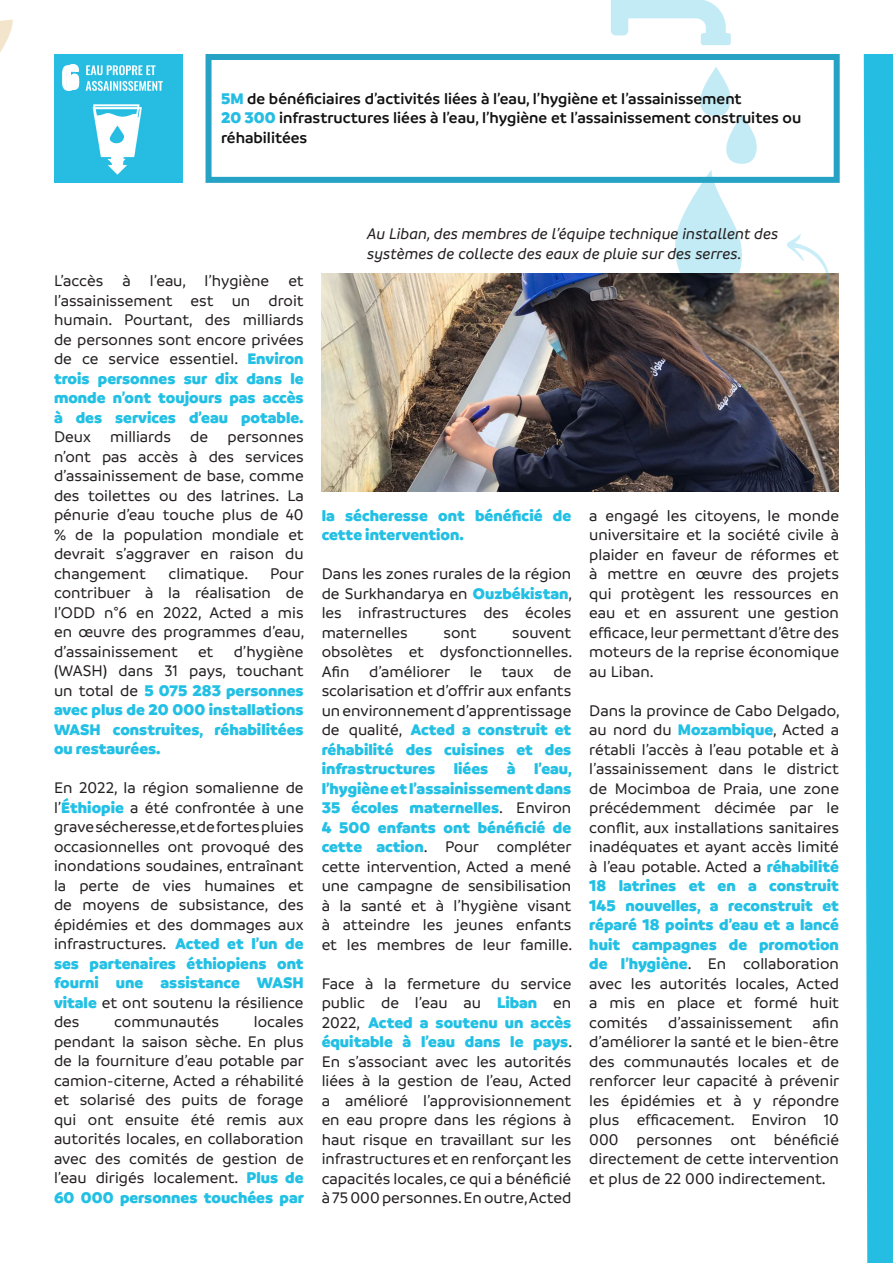
<style>
.page{position:relative;width:893px;height:1263px;background:#fff}
.page>*{position:absolute;margin:0;border:0;box-sizing:border-box;transform-origin:0 0}
.t1{font:500 16.5px/19.5px "Branding";color:#231f20;text-align:justify}
.t2{font:600 16.5px/19.5px "Branding";color:#111}
.t3{font:italic 500 16.5px/19.5px "Branding";color:#231f20}
.t4{font:900 16.5px/19.5px "Branding";color:#22c0e4}
.s1{font-weight:900;color:#26bde3}
.s2{font-weight:900;color:#22c0e4}
</style>
<div class="page">
<img style="left:54px;top:55px;width:129px;height:128px">
<svg style="left:0;top:20px;width:13px;height:33px"></svg>
<svg style="left:611px;top:0;width:120px;height:45px"></svg>
<svg style="left:675px;top:170px;width:68px;height:104px"></svg>
<svg style="left:700px;top:67px;width:57px;height:97px"></svg>
<svg style="left:93px;top:104px;width:47px;height:64px"></svg>
<svg style="left:67px;top:64px;width:12px;height:26px"></svg>
<div style="left:864px;top:54px;width:29px;height:1209px;background:#26bde3"></div>
<img style="left:322px;top:274px;width:517px;height:217px">
<svg style="left:786px;top:233px;width:43px;height:52px"></svg>
<div style="left:206px;top:54px;width:634px;height:129px;border:6px solid #25a2c4"></div>
<p class="t2" style="left:221px;top:89px;width:522px"><span class="s1">5M</span> de bénéficiaires d’activités liées à l’eau, l’hygiène et l’assainissement</p>
<p class="t2" style="left:221px;top:108px;width:582px"><span class="s1">20 300</span> infrastructures liées à l’eau, l’hygiène et l’assainissement construites ou réhabilitées</p>
<p class="t1" style="left:54px;top:271px;width:251px">L’accès à l’eau, l’hygiène et l’assainissement est un droit humain. Pourtant, des milliards de personnes sont encore privées de ce service essentiel. <span class="s2">Environ trois personnes sur dix dans le monde n’ont toujours pas accès à des services d’eau potable.<br></span>Deux milliards de personnes n’ont pas accès à des services d’assainissement de base, comme des toilettes ou des latrines. La pénurie d’eau touche plus de 40 % de la population mondiale et devrait s’aggraver en raison du changement</p>
<p class="t1" style="left:168px;top:564px;width:81px">climatique.</p>
<p class="t1" style="left:54px;top:564px;width:252px;text-indent:216px">Pour contribuer à la réalisation de l’ODD n°6 en 2022, Acted a mis en œuvre des programmes d’eau, d’assainissement et d’hygiène (WASH) dans 31 pays, touchant un total de <span class="s2">5 075 283 personnes avec plus de 20 000 installations WASH construites, réhabilitées ou restaurées.</span></p>
<p class="t1" style="left:54px;top:778px;width:251px">En 2022, la région somalienne de l’<span class="s2">Éthiopie</span> a été confrontée à une grave sécheresse, et de fortes pluies occasionnelles ont provoqué des inondations soudaines, entraînant la perte de vies humaines et de moyens de subsistance, des épidémies et des dommages aux infrastructures. <span class="s2">Acted et l’un de ses partenaires éthiopiens ont fourni une assistance WASH vitale</span> et ont soutenu la résilience des</p>
<p class="t1" style="left:114px;top:1012px;width:106px">communautés</p>
<p class="t1" style="left:54px;top:1012px;width:252px;text-indent:200px">locales pendant la saison sèche. En plus de la fourniture d’eau potable par camion-citerne, Acted a réhabilité et solarisé des puits de forage qui ont ensuite été remis aux autorités locales, en collaboration avec des comités de gestion de l’eau dirigés localement. <span class="s2">Plus de 60 000 personnes touchées par</span></p>
<p class="t3" style="left:367px;top:224px;width:413px">Au Liban, des membres de l’équipe technique installent des systèmes de collecte des eaux de pluie sur des serres.</p>
<p class="t4" style="left:322px;top:506px;width:251px">la sécheresse ont bénéficié de cette intervention.</p>
<p class="t1" style="left:322px;top:564px;width:252px">Dans les zones rurales de la région de Surkhandarya en <span class="s2">Ouzbékistan</span>, les infrastructures des écoles maternelles</p>
<p class="t1" style="left:322px;top:623px;width:252px;text-indent:191px">souvent obsolètes et dysfonctionnelles.<br>Afin d’améliorer le taux de scolarisation et d’offrir aux enfants un environnement d’apprentissage de qualité, <span class="s2">Acted a construit et réhabilité des cuisines et des infrastructures liées à l’eau, l’hygiène et l’assainissement dans 35 écoles maternelles</span>. Environ <span class="s2">4 500 enfants ont bénéficié de cette action</span>. Pour compléter cette intervention, Acted a mené une campagne de sensibilisation à la santé et à l’hygiène visant à atteindre les jeunes enfants et les membres de leur famille.</p>
<p class="t1" style="left:322px;top:974px;width:252px">Face à la fermeture du service public de l’eau au <span class="s2">Liban</span> en 2022, <span class="s2">Acted a soutenu un accès équitable à l’eau dans le pays</span>.<br>En s’associant avec les autorités liées à la gestion de l’eau, Acted a amélioré l’approvisionnement en eau propre dans les régions à haut risque en travaillant sur les infrastructures et en renforçant les capacités locales, ce qui a bénéficié à 75 000 personnes. En outre, Acted</p>
<p class="t1" style="left:443px;top:623px;width:35px">sont</p>
<p class="t1" style="left:589px;top:506px;width:251px">a engagé les citoyens, le monde universitaire et la société civile à plaider en faveur de réformes et à mettre en œuvre des projets qui protègent les ressources en eau et en assurent une gestion efficace, leur permettant d’être des moteurs de la reprise économique au Liban.</p>
<p class="t1" style="left:589px;top:701px;width:252px">Dans la province de Cabo Delgado, au nord du <span class="s2">Mozambique</span>, Acted a rétabli l’accès à l’eau potable et à l’assainissement dans le district de Mocimboa de Praia, une zone précédemment décimée par le conflit, aux installations sanitaires inadéquates et ayant accès limité à l’eau potable. Acted a <span class="s2">réhabilité 18 latrines et en a construit 145 nouvelles, a reconstruit et réparé 18 points d’eau et a lancé huit campagnes de promotion de l’hygiène</span>. En collaboration avec les autorités locales, Acted a mis en place et formé huit comités d’assainissement afin d’améliorer la santé et le bien-être des communautés locales et de renforcer leur capacité à prévenir les épidémies et à y répondre plus efficacement. Environ 10<br>000 personnes ont bénéficié directement de cette intervention et plus de 22 000 indirectement.</p>
</div>
